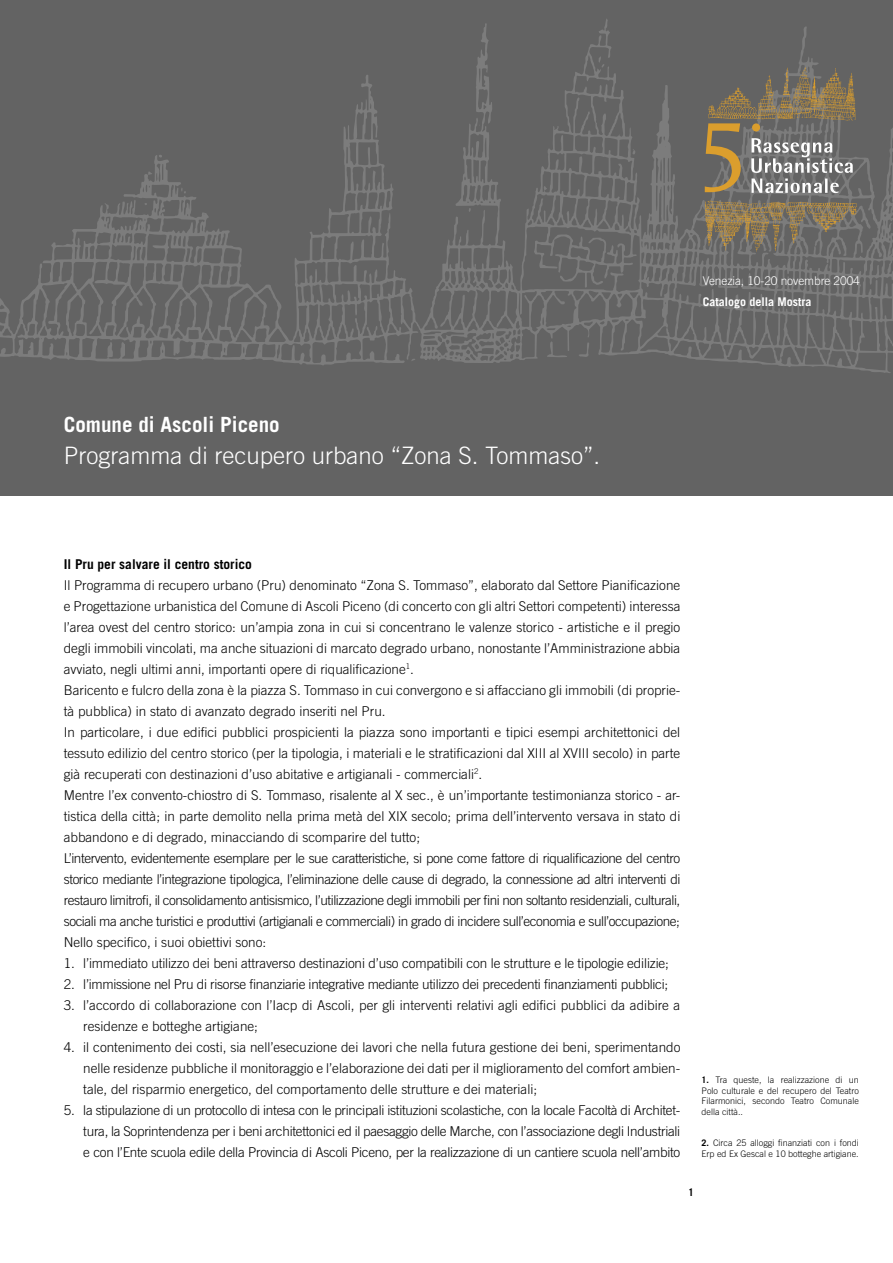
<style>
.page{position:relative;width:893px;height:1263px;background:#fff}
.page>*{position:absolute;margin:0;border:0;box-sizing:border-box;transform-origin:0 0}
.t1{font:300 24px "Trade Gothic";color:#fff}
.t2{font:700 21px "Trade Gothic";color:#fff}
.t3{font:300 13.5px/21px "Trade Gothic";color:#000}
.t4{font:300 13.5px "Trade Gothic";letter-spacing:-.02em;color:#000}
.t5{font:700 13.5px "Trade Gothic";color:#000}
.t6{font:300 12px "Trade Gothic";letter-spacing:-.01em;color:#fff}
.t7{font:700 12px "Trade Gothic";color:#fff}
.t8{font:700 10.5px "Trade Gothic";color:#000}
.t9{font:300 9px/10.5px "Trade Gothic";color:#000;text-align:justify}
.s1{font-weight:700}
</style>
<div class="page">
<div style="left:0;top:0;width:893px;height:495px;background:#636363"></div>
<svg style="left:0;top:19px;width:893px;height:354px"></svg>
<svg style="left:705px;top:201px;width:152px;height:51px"></svg>
<svg style="left:705px;top:67px;width:150px;height:126px"></svg>
<div style="left:752px;top:123px;width:8px;height:8px;background:#db9e2d;border-radius:50%"></div>
<p class="t6" style="left:703px;top:274px;width:159px">Venezia, 10-20 novembre 2004</p>
<p class="t7" style="left:703px;top:294px;width:110px">Catalogo della Mostra</p>
<h2 class="t2" style="left:64px;top:412px;width:217px">Comune di Ascoli Piceno</h2>
<h1 class="t1" style="left:64px;top:441px;width:538px">Programma di recupero urbano “Zona S. Tommaso”.</h1>
<p class="t5" style="left:64px;top:555px;width:190px">Il Pru per salvare il centro storico</p>
<p class="t3" style="left:64px;top:574px;width:618px">Il Programma di recupero urbano (Pru) denominato “Zona S. Tommaso”, elaborato dal Settore Pianificazione e Progettazione urbanistica del Comune di Ascoli Piceno (di concerto con gli altri Settori competenti) interessa l’area ovest del centro storico: un’ampia zona in cui si concentrano le valenze storico - artistiche e il pregio degli immobili vincolati, ma anche situazioni di marcato degrado urbano, nonostante l’Amministrazione abbia avviato, negli ultimi anni, importanti opere di riqualificazione<sup>1</sup>.<br>Baricento e fulcro della zona è la piazza S. Tommaso in cui convergono e si affacciano gli immobili (di proprie&shy;tà pubblica) in stato di avanzato degrado inseriti nel Pru.<br>In particolare, i due edifici pubblici prospicienti la piazza sono importanti e tipici esempi architettonici del tessuto edilizio del centro storico (per la tipologia, i materiali e le stratificazioni dal XIII al XVIII secolo) in parte già recuperati con destinazioni d’uso abitative e artigianali - commerciali<sup>2</sup>.<br>Mentre l’ex convento-chiostro di S. Tommaso, risalente al X sec., è un’importante testimonianza storico - ar&shy;tistica della città; in parte demolito nella prima metà del XIX secolo; prima dell’intervento versava in stato di abbandono e di degrado, minacciando di scomparire del tutto;<br>L’intervento, evidentemente esemplare per le sue caratteristiche, si pone come fattore di riqualificazione del centro storico mediante l’integrazione tipologica, l’eliminazione delle cause di degrado, la connessione ad altri interventi di restauro limitrofi, il consolidamento antisismico, l’utilizzazione degli immobili per fini non soltanto residenziali, culturali, sociali ma anche turistici e produttivi (artigianali e commerciali) in grado di incidere sull’economia e sull’occupazione; Nello specifico, i suoi obiettivi sono:</p>
<p class="t3" style="left:64px;top:952px;width:607px">1. l’immediato utilizzo dei beni attraverso destinazioni d’uso compatibili con le strutture e le tipologie edilizie;</p>
<p class="t4" style="left:64px;top:976px;width:606px">2. l’immissione nel Pru di risorse finanziarie integrative mediante utilizzo dei precedenti finanziamenti pubblici;</p>
<p class="t3" style="left:83px;top:994px;width:598px;text-indent:-20px">3. l’accordo di collaborazione con l’Iacp di Ascoli, per gli interventi relativi agli edifici pubblici da adibire a residenze e botteghe artigiane;</p>
<p class="t3" style="left:83px;top:1036px;width:599px;text-align:justify;text-indent:-20px">4. il contenimento dei costi, sia nell’esecuzione dei lavori che nella futura gestione dei beni, sperimentando nelle residenze pubbliche il monitoraggio e l’elaborazione dei dati per il miglioramento del comfort ambien&shy;tale, del risparmio energetico, del comportamento delle strutture e dei materiali;</p>
<p class="t3" style="left:83px;top:1099px;width:599px;text-align:justify;text-indent:-20px">5. la stipulazione di un protocollo di intesa con le principali istituzioni scolastiche, con la locale Facoltà di Architet&shy;tura, la Soprintendenza per i beni architettonici ed il paesaggio delle Marche, con l’associazione degli Industriali e con l’Ente scuola edile della Provincia di Ascoli Piceno, per la realizzazione di un cantiere scuola nell’ambito</p>
<p class="t9" style="left:702px;top:1074px;width:159px"><span class="s1">1.</span> Tra queste, la realizzazione di un Polo culturale e del recupero del Teatro Filarmonici, secondo Teatro Comunale della città..</p>
<p class="t9" style="left:702px;top:1137px;width:159px"><span class="s1">2.</span> Circa 25 alloggi finanziati con i fondi<br>Erp ed Ex Gescal e 10 botteghe artigiane.</p>
<p class="t8" style="left:688px;top:1186px;width:7px">1</p>
</div>
